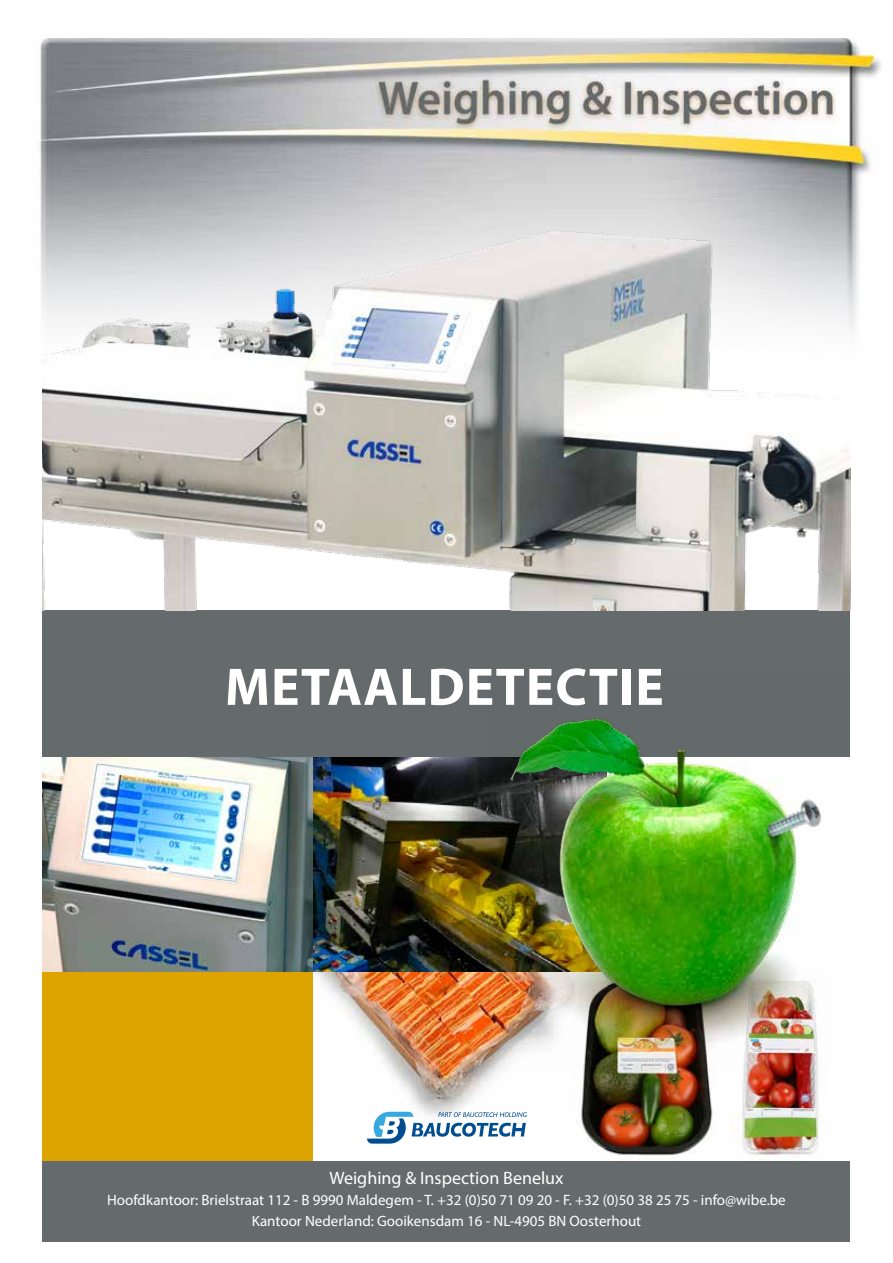
<style>
.page{position:relative;width:893px;height:1263px;background:#fff}
.page>*{position:absolute;margin:0;border:0;box-sizing:border-box;transform-origin:0 0}
.t1{font:700 53.25px "Myriad Pro";letter-spacing:.02em;color:#fff}
.t2{font:18px "Myriad Pro";color:#fff}
.t3{font:15px/21px "Myriad Pro";color:#fff;text-align:center}
</style>
<div class="page">
<img style="left:313px;top:971px;width:188px;height:141px">
<img style="left:580px;top:1072px;width:239px;height:89px">
<div style="left:43px;top:971px;width:270px;height:190px;background:#dda400"></div>
<div style="left:43px;top:1161px;width:807px;height:81px;background:#656b6c"></div>
<img style="left:43px;top:757px;width:445px;height:214px">
<img style="left:39px;top:38px;width:842px;height:520px">
<div style="left:43px;top:610px;width:807px;height:147px;background:#656b6c"></div>
<img style="left:43px;top:89px;width:807px;height:521px">
<img style="left:488px;top:718px;width:333px;height:354px">
<svg style="left:367px;top:1112px;width:160px;height:31px"></svg>
<h1 class="t1" style="left:225px;top:652px;width:440px">METAALDETECTIE</h1>
<p class="t2" style="left:329px;top:1166px;width:236px">Weighing &amp; Inspection Benelux</p>
<p class="t3" style="left:107px;top:1189px;width:680px">Hoofdkantoor: Brielstraat 112 - B 9990 Maldegem - T. +32 (0)50 71 09 20 - F. +32 (0)50 38 25 75 - info@wibe.be<br>Kantoor Nederland: Gooikensdam 16 - NL-4905 BN Oosterhout</p>
</div>
